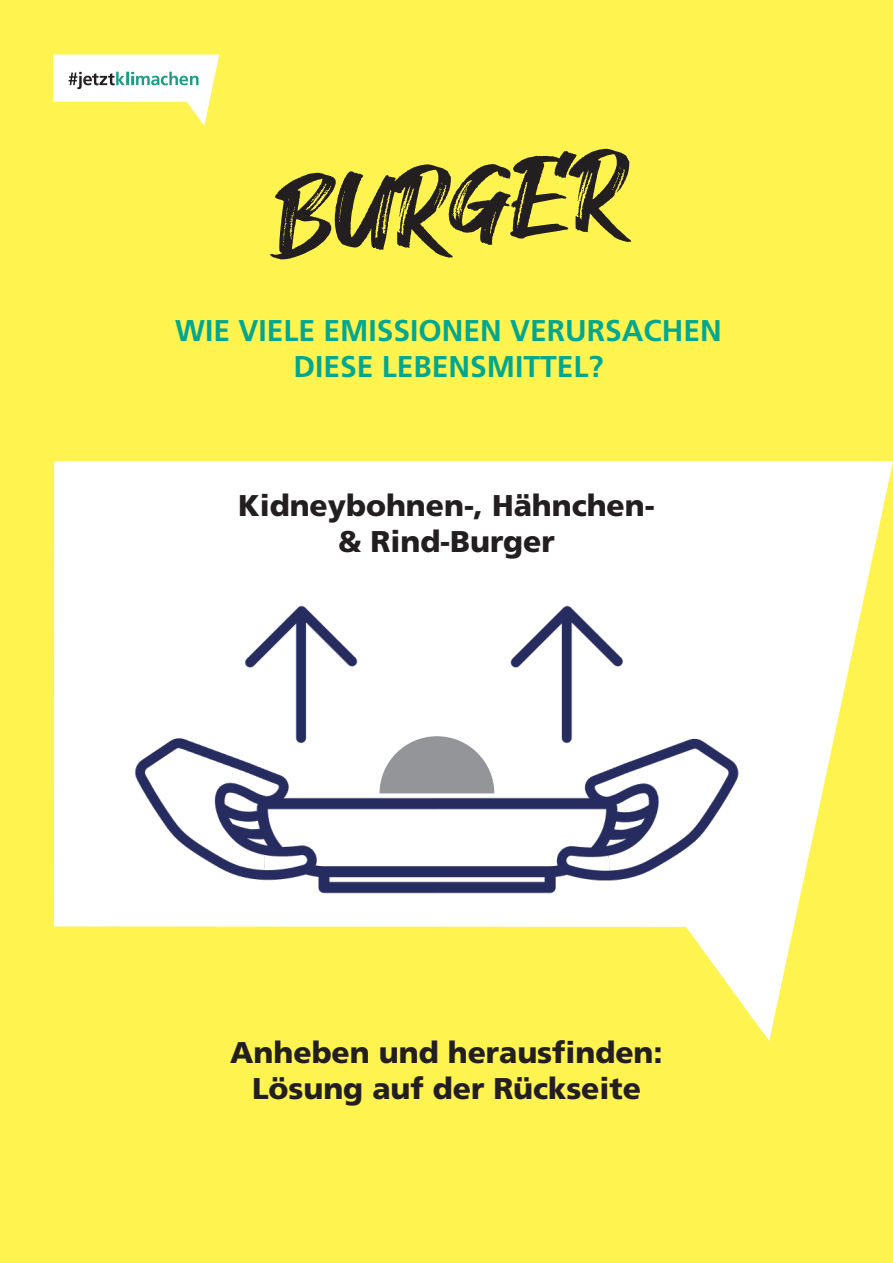
<style>
.page{position:relative;width:893px;height:1263px;background:#fff34f}
.page>*{position:absolute;margin:0;border:0;box-sizing:border-box;transform-origin:0 0}
.t1{font:109.95px "Hey August";color:#231f20}
.t2{font:900 30px/36px "Frutiger LT Com";letter-spacing:-.005em;color:#231f20;text-align:center}
.t3{font:700 30px/36px "Frutiger LT Com";color:#00a78e;text-align:center}
</style>
<div class="page">
<svg style="left:54px;top:461px;width:839px;height:580px;fill:#fff"></svg>
<svg style="left:53px;top:55px;width:166px;height:71px"></svg>
<img style="left:103px;top:545px;width:696px;height:403px">
<svg style="left:379px;top:736px;width:115px;height:57px;background:#aaacae"></svg>
<h1 class="t1" style="left:267px;top:163px;width:357px;rotate:-5deg">BURGER</h1>
<p class="t3" style="left:175px;top:312px;width:548px">WIE VIELE EMISSIONEN VERURSACHEN<br>DIESE LEBENSMITTEL?</p>
<p class="t2" style="left:238px;top:487px;width:418px">Kidneybohnen-, Hähnchen-&amp; Rind-Burger</p>
<p class="t2" style="left:230px;top:1034px;width:434px">Anheben und herausfinden:<br>Lösung auf der Rückseite</p>
</div>
